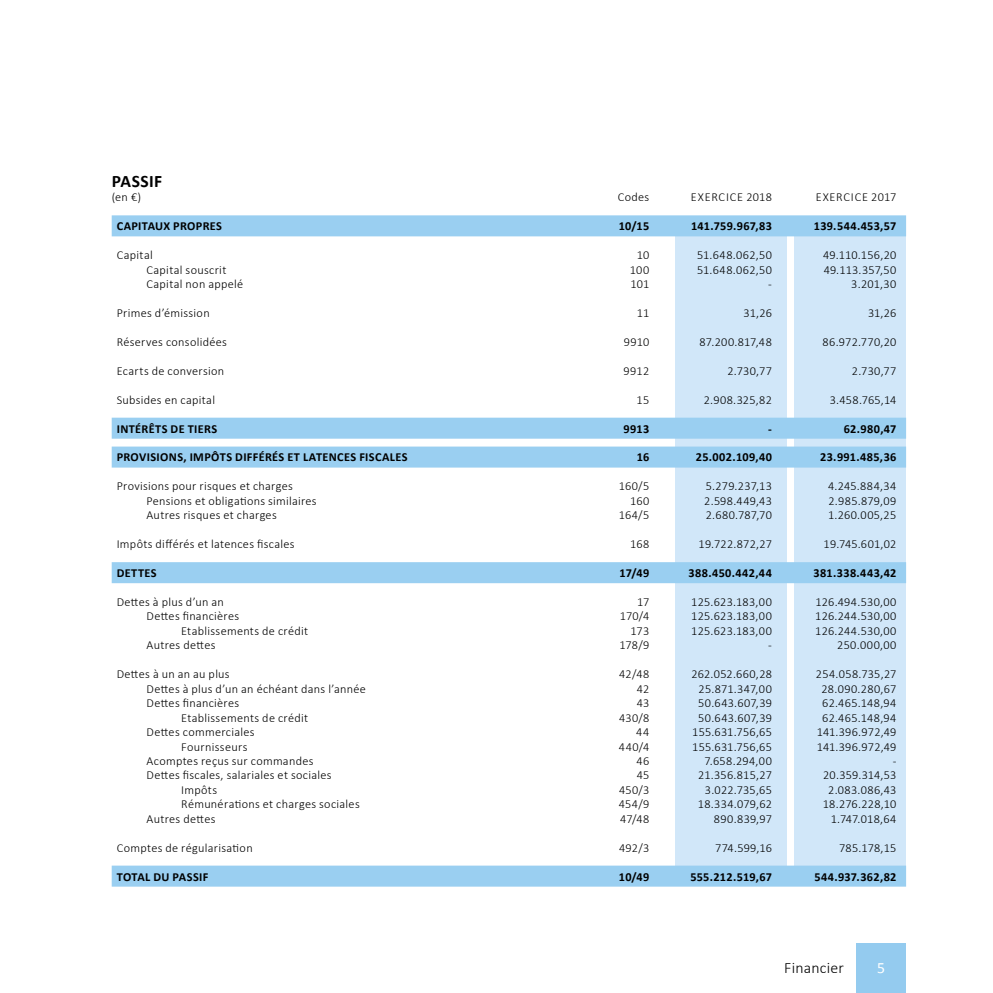
<style>
.page{position:relative;width:993px;height:993px;background:#fff}
.page>*{position:absolute;margin:0;border:0;box-sizing:border-box;transform-origin:0 0}
.t1{font:700 17.5px "Calibri";letter-spacing:.02em;color:#000}
.t2{font:300 15.75px "Calibri";letter-spacing:.015em;color:#000}
.t3{font:15.75px "Calibri";color:#fff}
.t4{font:300 12.25px "Calibri";letter-spacing:.025em;color:#000}
.t5{font:700 12.25px "Calibri";letter-spacing:.03em;color:#000}
.t6{font:300 12.25px "Calibri";letter-spacing:.06em;color:#000}
</style>
<div class="page">
<div style="left:675px;top:233px;width:111px;height:647px;background:#d1e7f9"></div>
<div style="left:794px;top:233px;width:111px;height:647px;background:#d1e7f9"></div>
<div style="left:112px;top:215px;width:793px;height:21px;background:#9acff1"></div>
<div style="left:112px;top:417px;width:793px;height:21px;background:#9acff1"></div>
<div style="left:112px;top:446px;width:793px;height:21px;background:#9acff1"></div>
<div style="left:112px;top:562px;width:793px;height:21px;background:#9acff1"></div>
<div style="left:112px;top:865px;width:793px;height:21px;background:#9acff1"></div>
<div style="left:856px;top:943px;width:49px;height:49px;background:#94cbef"></div>
<h1 class="t1" style="left:112px;top:170px;width:52px">PASSIF</h1>
<p class="t4" style="left:112px;top:190px;width:31px">(en €)</p>
<p class="t5" style="left:117px;top:218px;width:107px">CAPITAUX PROPRES</p>
<p class="t4" style="left:617px;top:190px;width:33px">Codes</p>
<p class="t5" style="left:618px;top:218px;width:32px">10/15</p>
<p class="t6" style="left:690px;top:190px;width:83px">EXERCICE 2018</p>
<p class="t5" style="left:691px;top:218px;width:82px">141.759.967,83</p>
<p class="t5" style="left:813px;top:218px;width:84px">139.544.453,57</p>
<p class="t6" style="left:815px;top:190px;width:82px">EXERCICE 2017</p>
<p class="t4" style="left:117px;top:247px;width:38px">Capital</p>
<p class="t4" style="left:636px;top:247px;width:14px">10</p>
<p class="t4" style="left:697px;top:247px;width:76px">51.648.062,50</p>
<p class="t4" style="left:822px;top:247px;width:75px">49.110.156,20</p>
<p class="t4" style="left:146px;top:262px;width:81px">Capital souscrit</p>
<p class="t4" style="left:629px;top:262px;width:21px">100</p>
<p class="t4" style="left:697px;top:262px;width:76px">51.648.062,50</p>
<p class="t4" style="left:823px;top:262px;width:74px">49.113.357,50</p>
<p class="t4" style="left:146px;top:276px;width:98px">Capital non appelé</p>
<p class="t4" style="left:630px;top:276px;width:20px">101</p>
<p class="t4" style="left:768px;top:276px;width:5px">-</p>
<p class="t4" style="left:851px;top:276px;width:47px">3.201,30</p>
<p class="t4" style="left:117px;top:305px;width:94px">Primes d’émission</p>
<p class="t4" style="left:636px;top:305px;width:14px">11</p>
<p class="t4" style="left:743px;top:305px;width:30px">31,26</p>
<p class="t4" style="left:867px;top:305px;width:30px">31,26</p>
<p class="t4" style="left:117px;top:334px;width:112px">Réserves consolidées</p>
<p class="t4" style="left:623px;top:334px;width:27px">9910</p>
<p class="t4" style="left:699px;top:334px;width:74px">87.200.817,48</p>
<p class="t4" style="left:822px;top:334px;width:75px">86.972.770,20</p>
<p class="t4" style="left:117px;top:363px;width:109px">Ecarts de conversion</p>
<p class="t4" style="left:623px;top:363px;width:27px">9912</p>
<p class="t4" style="left:727px;top:363px;width:46px">2.730,77</p>
<p class="t4" style="left:851px;top:363px;width:46px">2.730,77</p>
<p class="t4" style="left:117px;top:392px;width:100px">Subsides en capital</p>
<p class="t4" style="left:636px;top:392px;width:14px">15</p>
<p class="t4" style="left:703px;top:392px;width:70px">2.908.325,82</p>
<p class="t4" style="left:829px;top:392px;width:68px">3.458.765,14</p>
<p class="t5" style="left:117px;top:420px;width:102px">INTÉRÊTS DE TIERS</p>
<p class="t5" style="left:623px;top:420px;width:27px">9913</p>
<p class="t5" style="left:768px;top:420px;width:5px">-</p>
<p class="t5" style="left:843px;top:420px;width:54px">62.980,47</p>
<p class="t5" style="left:117px;top:449px;width:292px">PROVISIONS, IMPÔTS DIFFÉRÉS ET LATENCES FISCALES</p>
<p class="t5" style="left:636px;top:449px;width:14px">16</p>
<p class="t5" style="left:695px;top:449px;width:78px">25.002.109,40</p>
<p class="t5" style="left:820px;top:449px;width:78px">23.991.485,36</p>
<p class="t4" style="left:117px;top:478px;width:178px">Provisions pour risques et charges</p>
<p class="t4" style="left:618px;top:478px;width:32px">160/5</p>
<p class="t4" style="left:705px;top:478px;width:67px">5.279.237,13</p>
<p class="t4" style="left:827px;top:478px;width:70px">4.245.884,34</p>
<p class="t4" style="left:146px;top:493px;width:172px">Pensions et obligations similaires</p>
<p class="t4" style="left:630px;top:493px;width:21px">160</p>
<p class="t4" style="left:704px;top:493px;width:69px">2.598.449,43</p>
<p class="t4" style="left:828px;top:493px;width:69px">2.985.879,09</p>
<p class="t4" style="left:146px;top:507px;width:132px">Autres risques et charges</p>
<p class="t4" style="left:618px;top:507px;width:32px">164/5</p>
<p class="t4" style="left:705px;top:507px;width:67px">2.680.787,70</p>
<p class="t4" style="left:827px;top:507px;width:70px">1.260.005,25</p>
<p class="t4" style="left:117px;top:536px;width:179px">Impôts différés et latences fiscales</p>
<p class="t4" style="left:630px;top:536px;width:21px">168</p>
<p class="t4" style="left:698px;top:536px;width:75px">19.722.872,27</p>
<p class="t4" style="left:823px;top:536px;width:74px">19.745.601,02</p>
<p class="t5" style="left:117px;top:565px;width:41px">DETTES</p>
<p class="t5" style="left:619px;top:565px;width:31px">17/49</p>
<p class="t5" style="left:688px;top:565px;width:85px">388.450.442,44</p>
<p class="t5" style="left:813px;top:565px;width:84px">381.338.443,42</p>
<p class="t4" style="left:117px;top:594px;width:109px">Dettes à plus d’un an</p>
<p class="t4" style="left:636px;top:594px;width:14px">17</p>
<p class="t4" style="left:691px;top:594px;width:82px">125.623.183,00</p>
<p class="t4" style="left:815px;top:594px;width:82px">126.494.530,00</p>
<p class="t4" style="left:146px;top:608px;width:94px">Dettes financières</p>
<p class="t4" style="left:619px;top:608px;width:31px">170/4</p>
<p class="t4" style="left:691px;top:608px;width:82px">125.623.183,00</p>
<p class="t4" style="left:815px;top:608px;width:83px">126.244.530,00</p>
<p class="t4" style="left:181px;top:623px;width:128px">Etablissements de crédit</p>
<p class="t4" style="left:630px;top:623px;width:20px">173</p>
<p class="t4" style="left:691px;top:623px;width:82px">125.623.183,00</p>
<p class="t4" style="left:815px;top:623px;width:83px">126.244.530,00</p>
<p class="t4" style="left:146px;top:637px;width:70px">Autres dettes</p>
<p class="t4" style="left:619px;top:637px;width:31px">178/9</p>
<p class="t4" style="left:768px;top:637px;width:5px">-</p>
<p class="t4" style="left:836px;top:637px;width:61px">250.000,00</p>
<p class="t4" style="left:117px;top:666px;width:114px">Dettes à un an au plus</p>
<p class="t4" style="left:619px;top:666px;width:32px">42/48</p>
<p class="t4" style="left:691px;top:666px;width:82px">262.052.660,28</p>
<p class="t4" style="left:815px;top:666px;width:82px">254.058.735,27</p>
<p class="t4" style="left:146px;top:680px;width:221px">Dettes à plus d’un an échéant dans l’année</p>
<p class="t4" style="left:636px;top:680px;width:14px">42</p>
<p class="t4" style="left:698px;top:680px;width:75px">25.871.347,00</p>
<p class="t4" style="left:821px;top:680px;width:76px">28.090.280,67</p>
<p class="t4" style="left:146px;top:695px;width:94px">Dettes financières</p>
<p class="t4" style="left:636px;top:695px;width:14px">43</p>
<p class="t4" style="left:698px;top:695px;width:75px">50.643.607,39</p>
<p class="t4" style="left:822px;top:695px;width:76px">62.465.148,94</p>
<p class="t4" style="left:181px;top:709px;width:128px">Etablissements de crédit</p>
<p class="t4" style="left:619px;top:709px;width:32px">430/8</p>
<p class="t4" style="left:698px;top:709px;width:75px">50.643.607,39</p>
<p class="t4" style="left:822px;top:709px;width:76px">62.465.148,94</p>
<p class="t4" style="left:146px;top:724px;width:109px">Dettes commerciales</p>
<p class="t4" style="left:636px;top:724px;width:15px">44</p>
<p class="t4" style="left:691px;top:724px;width:81px">155.631.756,65</p>
<p class="t4" style="left:816px;top:724px;width:81px">141.396.972,49</p>
<p class="t4" style="left:181px;top:738px;width:68px">Fournisseurs</p>
<p class="t4" style="left:618px;top:738px;width:32px">440/4</p>
<p class="t4" style="left:691px;top:738px;width:81px">155.631.756,65</p>
<p class="t4" style="left:816px;top:738px;width:81px">141.396.972,49</p>
<p class="t4" style="left:146px;top:753px;width:168px">Acomptes reçus sur commandes</p>
<p class="t4" style="left:636px;top:753px;width:14px">46</p>
<p class="t4" style="left:704px;top:753px;width:69px">7.658.294,00</p>
<p class="t4" style="left:892px;top:753px;width:5px">-</p>
<p class="t4" style="left:146px;top:767px;width:186px">Dettes fiscales, salariales et sociales</p>
<p class="t4" style="left:636px;top:767px;width:14px">45</p>
<p class="t4" style="left:697px;top:767px;width:75px">21.356.815,27</p>
<p class="t4" style="left:822px;top:767px;width:75px">20.359.314,53</p>
<p class="t4" style="left:181px;top:782px;width:37px">Impôts</p>
<p class="t4" style="left:618px;top:782px;width:32px">450/3</p>
<p class="t4" style="left:704px;top:782px;width:68px">3.022.735,65</p>
<p class="t4" style="left:828px;top:782px;width:70px">2.083.086,43</p>
<p class="t4" style="left:181px;top:796px;width:180px">Rémunérations et charges sociales</p>
<p class="t4" style="left:618px;top:796px;width:32px">454/9</p>
<p class="t4" style="left:697px;top:796px;width:76px">18.334.079,62</p>
<p class="t4" style="left:822px;top:796px;width:75px">18.276.228,10</p>
<p class="t4" style="left:146px;top:810px;width:70px">Autres dettes</p>
<p class="t4" style="left:620px;top:810px;width:31px">47/48</p>
<p class="t4" style="left:713px;top:810px;width:59px">890.839,97</p>
<p class="t4" style="left:830px;top:810px;width:67px">1.747.018,64</p>
<p class="t4" style="left:117px;top:839px;width:137px">Comptes de régularisation</p>
<p class="t4" style="left:619px;top:839px;width:32px">492/3</p>
<p class="t4" style="left:714px;top:839px;width:58px">774.599,16</p>
<p class="t4" style="left:838px;top:839px;width:59px">785.178,15</p>
<p class="t5" style="left:117px;top:868px;width:93px">TOTAL DU PASSIF</p>
<p class="t5" style="left:618px;top:868px;width:32px">10/49</p>
<p class="t5" style="left:690px;top:868px;width:83px">555.212.519,67</p>
<p class="t5" style="left:814px;top:868px;width:84px">544.937.362,82</p>
<p class="t2" style="left:784px;top:957px;width:61px">Financier</p>
<p class="t3" style="left:877px;top:957px;width:9px">5</p>
</div>
